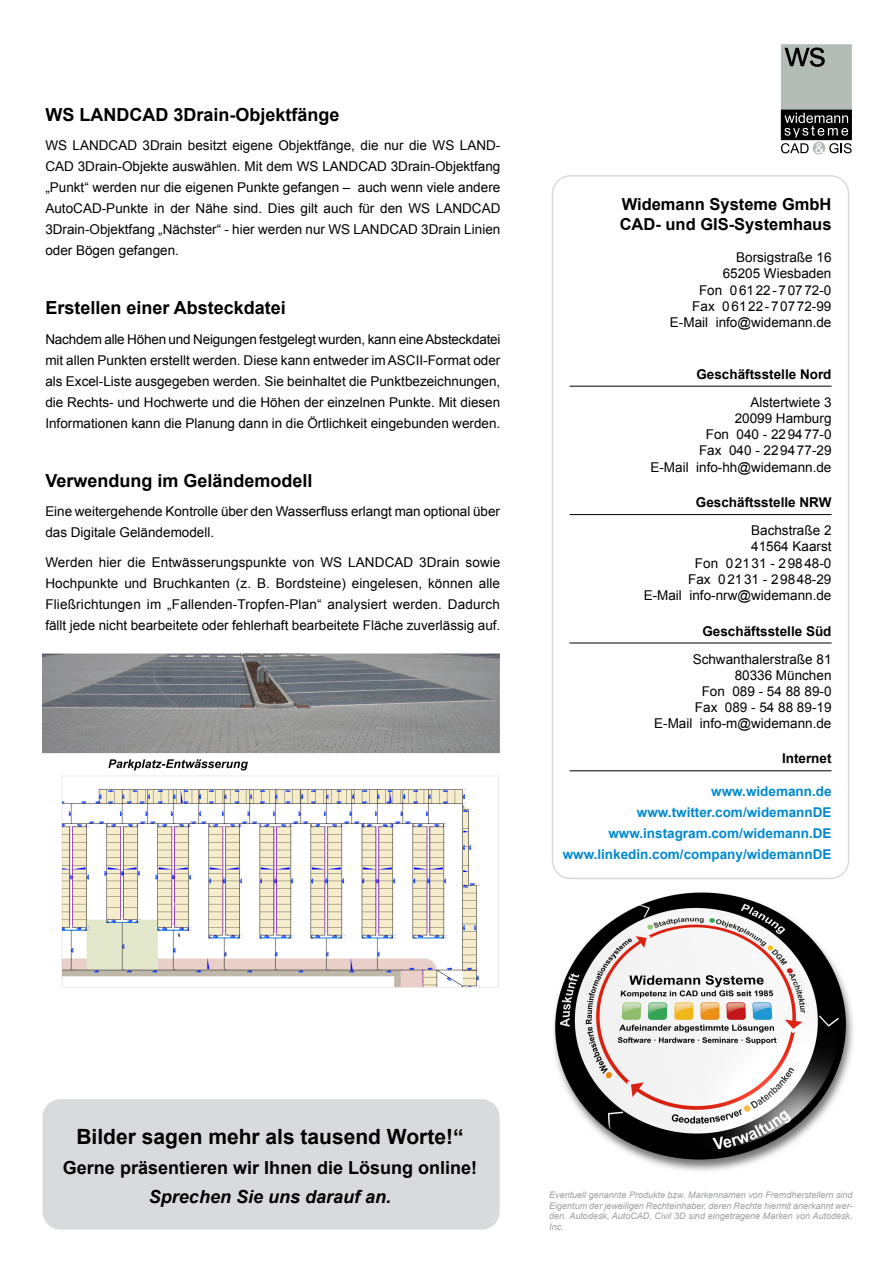
<style>
.page{position:relative;width:893px;height:1263px;background:#fff}
.page>*{position:absolute;margin:0;border:0;box-sizing:border-box;transform-origin:0 0}
.FS_Fließtext{font:700 21px "Arial";color:#000}
.FS_Fließtext-2{font:700 18px "Arial";color:#000}
.FS_Fließtext-3{font:italic 700 18px "Arial";color:#000}
.FS_Wisy-Adressen{font:700 16.5px "Arial";color:#000}
.FS_Fließtext-4{font:13.5px/21px "Arial";color:#000;text-align:justify}
.FS_Adressen-Absatz{font:13.5px "Arial";color:#000}
.FS_Adressen-Filialen{font:700 13.5px "Arial";color:#0089ce}
.FS_Adressen-Filialen-2{font:700 13.5px "Arial";color:#000}
.FS_Adressen-Filialen-3{font:13.5px "Arial";color:#000}
.Fliesstext{font:italic 9px/10.8px "Arial";color:#9c9e9f;text-align:justify}
</style>
<div class="page">
<div style="left:43px;top:1099px;width:457px;height:130px;background:#d9dadb;border-radius:18px"></div>
<div style="left:552px;top:175px;width:297px;height:704px;border:2px solid #d9dadb;border-radius:18px"></div>
<img style="left:43px;top:653px;width:456px;height:335px">
<hr style="left:570px;top:386px;width:261px;height:1px;background:#000">
<hr style="left:570px;top:514px;width:261px;height:1px;background:#000">
<hr style="left:570px;top:643px;width:261px;height:1px;background:#000">
<hr style="left:570px;top:770px;width:261px;height:1px;background:#000">
<img style="left:553px;top:892px;width:300px;height:279px">
<div style="left:782px;top:46px;width:69px;height:91px;background:#b3bdb6"></div>
<div style="left:781px;top:44px;width:71px;height:95px;border:3px solid #b3bdb6"></div>
<div style="left:781px;top:110px;width:71px;height:30px;border:3px solid #000"></div>
<svg style="left:781px;top:113px;width:71px;height:40px"></svg>
<svg style="left:784px;top:48px;width:41px;height:19px"></svg>
<p class="FS_Fließtext-2" style="left:45px;top:102px;width:296px">WS LANDCAD 3Drain-Objektfänge</p>
<p class="FS_Fließtext-4" style="left:45px;top:135px;width:457px">WS LANDCAD 3Drain besitzt eigene Objektfänge, die nur die WS LAND-CAD 3Drain-Objekte auswählen. Mit dem WS LANDCAD 3Drain-Objektfang „Punkt“ werden nur die eigenen Punkte gefangen – auch wenn viele andere AutoCAD-Punkte in der Nähe sind. Dies gilt auch für den WS LANDCAD 3Drain-Objektfang „Nächster“ - hier werden nur WS LANDCAD 3Drain Linien oder Bögen gefangen.</p>
<p class="FS_Fließtext-2" style="left:45px;top:296px;width:242px">Erstellen einer Absteckdatei</p>
<p class="FS_Fließtext-4" style="left:45px;top:329px;width:457px">Nachdem alle Höhen und Neigungen festgelegt wurden, kann eine Absteckdatei mit allen Punkten erstellt werden. Diese kann entweder im ASCII-Format oder als Excel-Liste ausgegeben werden. Sie beinhaltet die Punktbezeichnungen, die Rechts- und Hochwerte und die Höhen der einzelnen Punkte. Mit diesen Informationen kann die Planung dann in die Örtlichkeit eingebunden werden.</p>
<p class="FS_Fließtext-2" style="left:45px;top:468px;width:269px">Verwendung im Geländemodell</p>
<p class="FS_Fließtext-4" style="left:45px;top:501px;width:456px">Eine weitergehende Kontrolle über den Wasserfluss erlangt man optional über das Digitale Geländemodell.</p>
<p class="FS_Fließtext-4" style="left:45px;top:552px;width:457px">Werden hier die Entwässerungspunkte von WS LANDCAD 3Drain sowie Hochpunkte und Bruchkanten (z. B. Bordsteine) eingelesen, können alle Fließrichtungen im „Fallenden-Tropfen-Plan“ analysiert werden. Dadurch fällt jede nicht bearbeitete oder fehlerhaft bearbeitete Fläche zuverlässig auf.</p>
<p class="FS_Wisy-Adressen" style="left:622px;top:193px;width:211px">Widemann Systeme GmbH</p>
<p class="FS_Wisy-Adressen" style="left:620px;top:213px;width:213px">CAD- und GIS-Systemhaus</p>
<p class="FS_Adressen-Filialen-3" style="left:736px;top:249px;width:97px">Borsigstraße 16</p>
<p class="FS_Adressen-Filialen-3" style="left:723px;top:265px;width:110px">65205 Wiesbaden</p>
<p class="FS_Adressen-Absatz" style="left:699px;top:281px;width:134px">Fon 06122-70772-0</p>
<p class="FS_Adressen-Absatz" style="left:692px;top:297px;width:141px">Fax 06122-70772-99</p>
<p class="FS_Adressen-Absatz" style="left:670px;top:313px;width:163px">E-Mail info@widemann.de</p>
<p class="FS_Adressen-Filialen-2" style="left:696px;top:365px;width:137px">Geschäftsstelle Nord</p>
<p class="FS_Adressen-Absatz" style="left:750px;top:393px;width:83px">Alstertwiete 3</p>
<p class="FS_Adressen-Absatz" style="left:735px;top:409px;width:98px">20099 Hamburg</p>
<p class="FS_Adressen-Absatz" style="left:706px;top:426px;width:127px">Fon 040 - 229477-0</p>
<p class="FS_Adressen-Absatz" style="left:699px;top:442px;width:134px">Fax 040 - 229477-29</p>
<p class="FS_Adressen-Absatz" style="left:650px;top:458px;width:183px">E-Mail info-hh@widemann.de</p>
<p class="FS_Adressen-Filialen-2" style="left:696px;top:493px;width:137px">Geschäftsstelle NRW</p>
<p class="FS_Adressen-Absatz" style="left:751px;top:522px;width:82px">Bachstraße 2</p>
<p class="FS_Adressen-Absatz" style="left:751px;top:538px;width:82px">41564 Kaarst</p>
<p class="FS_Adressen-Absatz" style="left:695px;top:554px;width:138px">Fon 02131 - 29848-0</p>
<p class="FS_Adressen-Absatz" style="left:688px;top:570px;width:145px">Fax 02131 - 29848-29</p>
<p class="FS_Adressen-Absatz" style="left:644px;top:586px;width:189px">E-Mail info-nrw@widemann.de</p>
<p class="FS_Adressen-Filialen-2" style="left:702px;top:622px;width:131px">Geschäftsstelle Süd</p>
<p class="FS_Adressen-Absatz" style="left:693px;top:650px;width:140px">Schwanthalerstraße 81</p>
<p class="FS_Adressen-Absatz" style="left:735px;top:666px;width:98px">80336 München</p>
<p class="FS_Adressen-Absatz" style="left:702px;top:682px;width:131px">Fon 089 - 54 88 89-0</p>
<p class="FS_Adressen-Absatz" style="left:695px;top:699px;width:138px">Fax 089 - 54 88 89-19</p>
<p class="FS_Adressen-Absatz" style="left:654px;top:715px;width:179px">E-Mail info-m@widemann.de</p>
<p class="FS_Adressen-Filialen-2" style="left:782px;top:750px;width:51px">Internet</p>
<p class="FS_Adressen-Filialen" style="left:711px;top:782px;width:122px">www.widemann.de</p>
<p class="FS_Adressen-Filialen" style="left:637px;top:803px;width:196px">www.twitter.com/widemannDE</p>
<p class="FS_Adressen-Filialen" style="left:608px;top:824px;width:225px">www.instagram.com/widemann.DE</p>
<p class="FS_Adressen-Filialen" style="left:563px;top:845px;width:270px">www.linkedin.com/company/widemannDE</p>
<p class="FS_Fließtext" style="left:76px;top:1123px;width:389px">Bilder sagen mehr als tausend Worte!“</p>
<p class="FS_Fließtext-2" style="left:63px;top:1155px;width:416px">Gerne präsentieren wir Ihnen die Lösung online!</p>
<p class="FS_Fließtext-3" style="left:149px;top:1185px;width:244px">Sprechen Sie uns darauf an.</p>
<p class="Fliesstext" style="left:549px;top:1189px;width:305px">Eventuell genannte Produkte bzw. Markennamen von Fremdherstellern sind Eigentum der jeweiligen Rechteinhaber, deren Rechte hiermit anerkannt wer&shy;den. Autodesk, AutoCAD, Civil 3D sind eingetragene Marken von Autodesk, Inc.</p>
</div>
